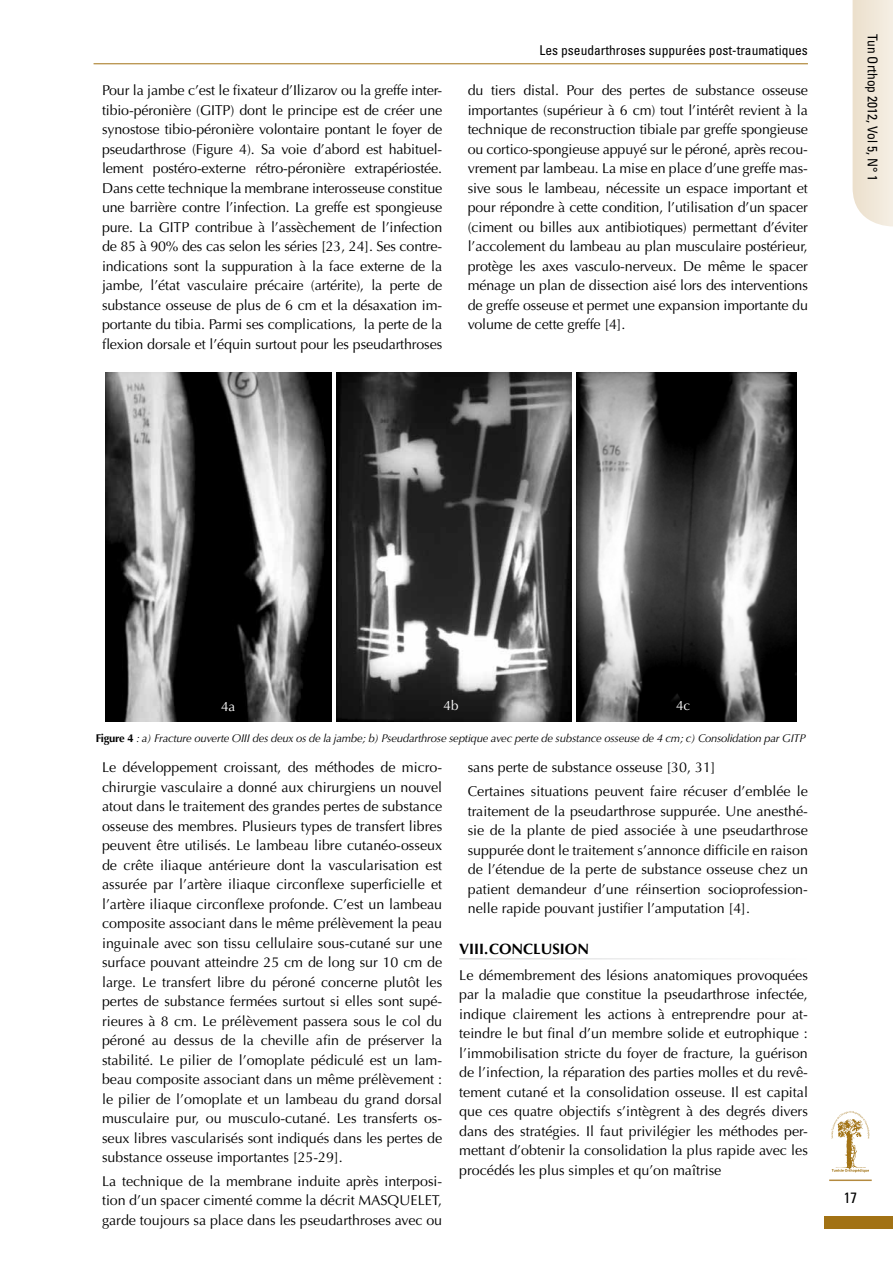
<style>
.page{position:relative;width:893px;height:1263px;background:#fff}
.page>*{position:absolute;margin:0;border:0;box-sizing:border-box;transform-origin:0 0}
.t1{font:700 15px "Optima LT Std";color:#000}
.t2{font:condensed 15px "Univers LT Std";color:#000}
.t3{font:14.25px/19.5px "Optima LT Std";color:#000;text-align:justify}
.t4{font:condensed 13.5px "Univers LT Std";color:#000}
.t5{font:13.5px "Optima LT Std";color:#fff}
.t6{font:italic 11.25px "Optima LT Std";letter-spacing:-.02em;color:#000}
.s1{font-weight:700;font-style:normal}
</style>
<div class="page">
<hr style="left:94px;top:63px;width:714px;height:1px;background:#a27214">
<svg style="left:831px;top:1111px;width:39px;height:61px"></svg>
<hr style="left:829px;top:1179px;width:43px;height:2px;background:#b48a3f">
<div style="left:825px;top:1216px;width:68px;height:13px;background:#a27214"></div>
<svg style="left:853px;top:0;width:40px;height:226px;background:#f0e7d9"></svg>
<img style="left:105px;top:372px;width:227px;height:349px">
<img style="left:337px;top:372px;width:235px;height:349px">
<img style="left:577px;top:372px;width:219px;height:349px">
<p class="t4" style="left:539px;top:42px;width:270px">Les pseudarthroses suppurées post-traumatiques</p>
<p class="t3" style="left:102px;top:81px;width:342px">Pour la jambe c’est le fixateur d’Ilizarov ou la greffe inter&shy;tibio-péronière (GITP) dont le principe est de créer une synostose tibio-péronière volontaire pontant le foyer de pseudarthrose (Figure 4). Sa voie d’abord est habituel&shy;lement postéro-externe rétro-péronière extrapériostée.<br>Dans cette technique la membrane interosseuse constitue une barrière contre l’infection. La greffe est spongieuse pure. La GITP contribue à l’assèchement de l’infection de 85 à 90% des cas selon les séries [23, 24]. Ses contre&shy;indications sont la suppuration à la face externe de la jambe, l’état vasculaire précaire (artérite), la perte de substance osseuse de plus de 6 cm et la désaxation im&shy;portante du tibia. Parmi ses complications, la perte de la flexion dorsale et l’équin surtout pour les pseudarthroses</p>
<p class="t3" style="left:468px;top:81px;width:342px">du tiers distal. Pour des pertes de substance osseuse importantes (supérieur à 6 cm) tout l’intérêt revient à la technique de reconstruction tibiale par greffe spongieuse ou cortico-spongieuse appuyé sur le péroné, après recou&shy;vrement par lambeau. La mise en place d’une greffe mas&shy;sive sous le lambeau, nécessite un espace important et pour répondre à cette condition, l’utilisation d’un spacer (ciment ou billes aux antibiotiques) permettant d’éviter l’accolement du lambeau au plan musculaire postérieur, protège les axes vasculo-nerveux. De même le spacer ménage un plan de dissection aisé lors des interventions de greffe osseuse et permet une expansion importante du volume de cette greffe [4].</p>
<p class="t4" style="left:881px;top:34px;width:149px;rotate:90deg">Tun Orthop 2012, Vol 5, N° 1</p>
<p class="t5" style="left:221px;top:698px;width:16px">4a</p>
<p class="t5" style="left:443px;top:698px;width:17px">4b</p>
<p class="t5" style="left:676px;top:698px;width:16px">4c</p>
<p class="t6" style="left:96px;top:732px;width:712px"><span class="s1">Figure 4</span> : a) Fracture ouverte OIII des deux os de la jambe; b) Pseudarthrose septique avec perte de substance osseuse de 4 cm; c) Consolidation par GITP</p>
<p class="t3" style="left:102px;top:758px;width:342px">Le développement croissant, des méthodes de micro&shy;chirurgie vasculaire a donné aux chirurgiens un nouvel atout dans le traitement des grandes pertes de substance osseuse des membres. Plusieurs types de transfert libres peuvent être utilisés. Le lambeau libre cutanéo-osseux de crête iliaque antérieure dont la vascularisation est assurée par l’artère iliaque circonflexe superficielle et l’artère iliaque circonflexe profonde. C’est un lambeau composite associant dans le même prélèvement la peau inguinale avec son tissu cellulaire sous-cutané sur une surface pouvant atteindre 25 cm de long sur 10 cm de large. Le transfert libre du péroné concerne plutôt les pertes de substance fermées surtout si elles sont supé&shy;rieures à 8 cm. Le prélèvement passera sous le col du péroné au dessus de la cheville afin de préserver la stabilité. Le pilier de l’omoplate pédiculé est un lam&shy;beau composite associant dans un même prélèvement : le pilier de l’omoplate et un lambeau du grand dorsal musculaire pur, ou musculo-cutané. Les transferts os&shy;seux libres vascularisés sont indiqués dans les pertes de substance osseuse importantes [25-29].</p>
<p class="t3" style="left:102px;top:1171px;width:342px">La technique de la membrane induite après interposi&shy;tion d’un spacer cimenté comme la décrit MASQUELET, garde toujours sa place dans les pseudarthroses avec ou</p>
<p class="t3" style="left:468px;top:756px;width:342px;line-height:23.7px">sans perte de substance osseuse [30, 31]<br>Certaines situations peuvent faire récuser d’emblée le</p>
<p class="t3" style="left:468px;top:801px;width:342px">traitement de la pseudarthrose suppurée. Une anesthé&shy;sie de la plante de pied associée à une pseudarthrose suppurée dont le traitement s’annonce difficile en raison de l’étendue de la perte de substance osseuse chez un patient demandeur d’une réinsertion socioprofession&shy;nelle rapide pouvant justifier l’amputation [4].</p>
<p class="t1" style="left:459px;top:940px;width:131px">VIII.CONCLUSION</p>
<p class="t3" style="left:459px;top:965px;width:350px">Le démembrement des lésions anatomiques provoquées par la maladie que constitue la pseudarthrose infectée, indique clairement les actions à entreprendre pour at&shy;teindre le but final d’un membre solide et eutrophique : l’immobilisation stricte du foyer de fracture, la guérison de l’infection, la réparation des parties molles et du revê&shy;tement cutané et la consolidation osseuse. Il est capital que ces quatre objectifs s’intègrent à des degrés divers dans des stratégies. Il faut privilégier les méthodes per&shy;mettant d’obtenir la consolidation la plus rapide avec les procédés les plus simples et qu’on maîtrise</p>
<p class="t2" style="left:844px;top:1188px;width:15px">17</p>
</div>
